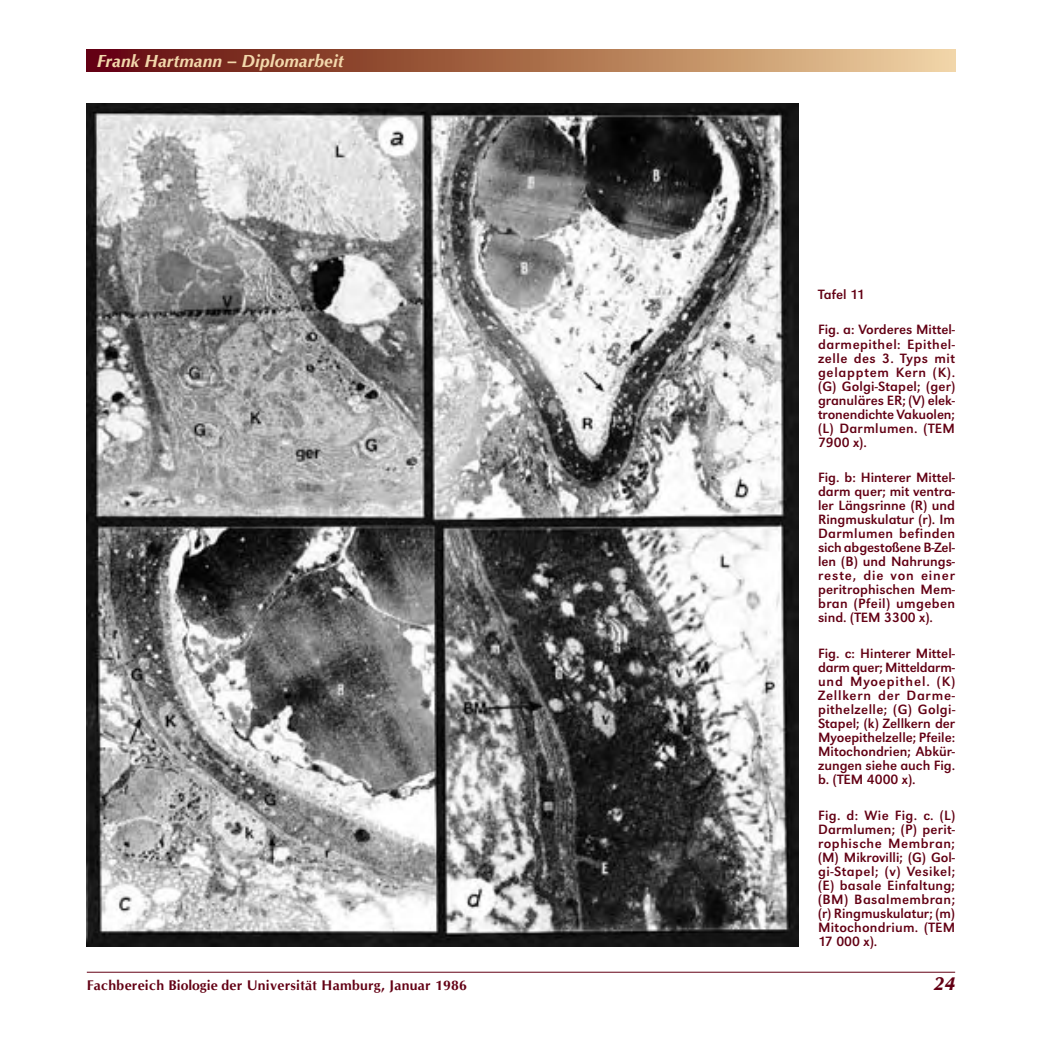
<style>
.page{position:relative;width:1042px;height:1042px;background:#fff}
.page>*{position:absolute;margin:0;border:0;box-sizing:border-box;transform-origin:0 0}
.t1{font:italic 700 19.25px "Cg Omega";color:#630014}
.t2{font:italic 700 17.5px "Cg Omega";color:#f2d7ab}
._09__Legende-deutsch{font:14px/14px "URW Grotesk T";color:#630014;text-align:justify}
.t3{font:700 14px "Cg Omega";letter-spacing:.02em;color:#630014}
</style>
<div class="page">
<svg style="left:87px;top:50px;width:868px;height:21px;background:#a76b4e"></svg>
<hr style="left:87px;top:972px;width:868px;height:1px;background:#630014">
<img style="left:87px;top:103px;width:711px;height:843px">
<p class="t2" style="left:97px;top:51px;width:248px">Frank Hartmann – Diplomarbeit</p>
<p class="_09__Legende-deutsch" style="left:818px;top:287px;width:48px">Tafel 11</p>
<p class="_09__Legende-deutsch" style="left:818px;top:323px;width:139px">Fig. a: Vorderes Mittel&shy;darmepithel: Epithel&shy;zelle des 3. Typs mit gelapptem Kern (K). (G) Golgi-Stapel; (ger) granuläres ER; (V) elek&shy;tronendichte Vakuolen; (L) Darmlumen. (TEM 7900 x).</p>
<p class="_09__Legende-deutsch" style="left:818px;top:471px;width:139px">Fig. b: Hinterer Mittel&shy;darm quer; mit ventra&shy;ler Längsrinne (R) und Ringmuskulatur (r). Im Darmlumen befinden sich abgestoßene B-Zel&shy;len (B) und Nahrungs&shy;reste, die von einer peritrophischen Mem&shy;bran (Pfeil) umgeben sind. (TEM 3300 x).</p>
<p class="_09__Legende-deutsch" style="left:818px;top:646px;width:139px">Fig. c: Hinterer Mittel&shy;darm quer; Mitteldarm&shy;und Myoepithel. (K)<br>Zellkern der Darme&shy;pithelzelle; (G) Golgi-Stapel; (k) Zellkern der Myoepithelzelle; Pfeile:<br>Mitochondrien; Abkür&shy;zungen siehe auch Fig. b. (TEM 4000 x).</p>
<p class="_09__Legende-deutsch" style="left:818px;top:808px;width:139px">Fig. d: Wie Fig. c. (L)<br>Darmlumen; (P) perit&shy;rophische Membran; (M) Mikrovilli; (G) Gol&shy;gi-Stapel; (v) Vesikel; (E) basale Einfaltung; (BM) Basalmembran; (r) Ringmuskulatur; (m)<br>Mitochondrium. (TEM 17 000 x).</p>
<p class="t3" style="left:87px;top:977px;width:382px">Fachbereich Biologie der Universität Hamburg, Januar 1986</p>
<h1 class="t1" style="left:933px;top:972px;width:23px">24</h1>
</div>
